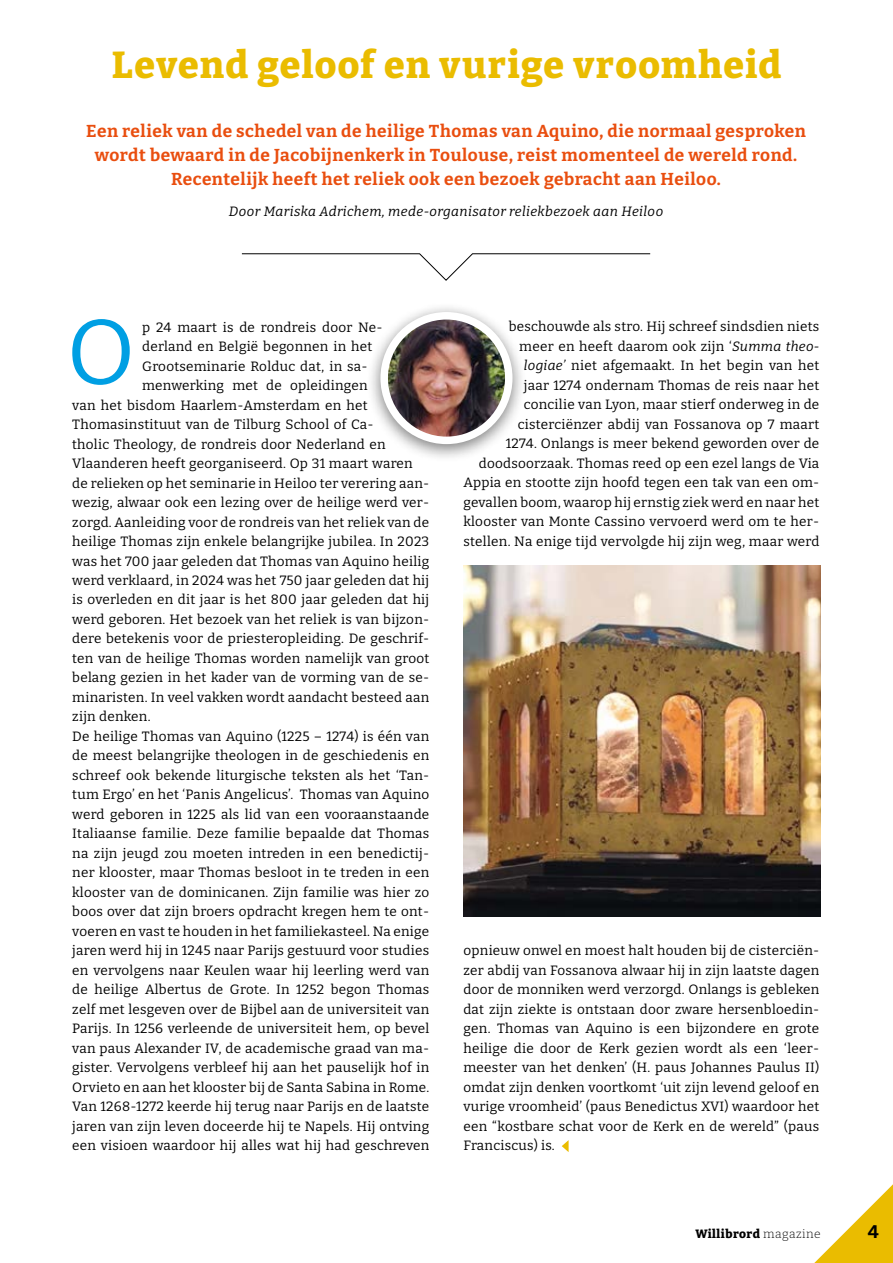
<style>
.page{position:relative;width:893px;height:1263px;background:#fff}
.page>*{position:absolute;margin:0;border:0;box-sizing:border-box;transform-origin:0 0}
.t1{font:91.95px "Bitter";color:#009fe3}
.t2{font:800 37.5px "Bitter";letter-spacing:.03em;color:#eabc00}
.t3{font:700 18px "Bitter";color:#000}
.t4{font:700 17.25px/24px "Bitter";letter-spacing:.03em;color:#e94e0f;text-align:center}
.t5{font:13.5px/19.5px "Bitter";letter-spacing:.02em;color:#000;text-align:right}
.t6{font:italic 13.5px "Bitter";letter-spacing:.03em;color:#000}
.t7{font:800 12px "Bitter";letter-spacing:.04em;color:#000}
.s1{font-style:italic}
.s2{font-weight:300}
</style>
<div class="page">
<svg style="left:562px;top:1140px;width:7px;height:12px"></svg>
<div style="left:367px;top:302px;width:159px;height:160px;background:#000;opacity:.5"></div>
<img style="left:385px;top:316px;width:123px;height:124px">
<div style="left:380px;top:312px;width:132px;height:132px;border:8px solid #fff;border-radius:50%"></div>
<svg style="left:241px;top:253px;width:410px;height:28px"></svg>
<img style="left:463px;top:566px;width:358px;height:351px">
<svg style="left:814px;top:1184px;width:79px;height:79px"></svg>
<h2 class="t2" style="left:112px;top:41px;width:671px">Levend geloof en vurige vroomheid</h2>
<p class="t4" style="left:86px;top:118px;width:721px">Een reliek van de schedel van de heilige Thomas van Aquino, die normaal gesproken wordt bewaard in de Jacobijnenkerk in Toulouse, reist momenteel de wereld rond.<br>Recentelijk heeft het reliek ook een bezoek gebracht aan Heiloo.</p>
<p class="t6" style="left:229px;top:203px;width:436px">Door Mariska Adrichem, mede-organisator reliekbezoek aan Heiloo</p>
<h1 class="t1" style="left:67px;top:294px;width:70px">O</h1>
<p class="t5" style="left:142px;top:317px;width:242px">p 24 maart is de rondreis door Ne-</p>
<p class="t5" style="left:142px;top:336px;width:232px">derland en België begonnen in het</p>
<p class="t5" style="left:142px;top:356px;width:227px">Grootseminarie Rolduc dat, in sa-</p>
<p class="t5" style="left:142px;top:375px;width:227px">menwerking met de opleidingen</p>
<p class="t5" style="left:72px;top:395px;width:297px">van het bisdom Haarlem-Amsterdam en het</p>
<p class="t5" style="left:72px;top:414px;width:303px">Thomasinstituut van de Tilburg School of Ca-</p>
<p class="t5" style="left:72px;top:434px;width:315px">tholic Theology, de rondreis door Nederland en</p>
<p class="t5" style="left:72px;top:453px;width:342px">Vlaanderen heeft georganiseerd. Op 31 maart waren</p>
<p class="t5" style="left:72px;top:473px;width:359px">de relieken op het seminarie in Heiloo ter verering aan-</p>
<p class="t5" style="left:72px;top:492px;width:358px">wezig, alwaar ook een lezing over de heilige werd ver-</p>
<p class="t5" style="left:72px;top:512px;width:358px">zorgd. Aanleiding voor de rondreis van het reliek van de</p>
<p class="t5" style="left:72px;top:531px;width:358px">heilige Thomas zijn enkele belangrijke jubilea. In 2023</p>
<p class="t5" style="left:72px;top:551px;width:359px">was het 700 jaar geleden dat Thomas van Aquino heilig</p>
<p class="t5" style="left:72px;top:570px;width:359px">werd verklaard, in 2024 was het 750 jaar geleden dat hij</p>
<p class="t5" style="left:72px;top:590px;width:359px">is overleden en dit jaar is het 800 jaar geleden dat hij</p>
<p class="t5" style="left:72px;top:609px;width:359px">werd geboren. Het bezoek van het reliek is van bijzon-</p>
<p class="t5" style="left:72px;top:629px;width:358px">dere betekenis voor de priesteropleiding. De geschrif-</p>
<p class="t5" style="left:72px;top:648px;width:358px">ten van de heilige Thomas worden namelijk van groot</p>
<p class="t5" style="left:72px;top:668px;width:359px">belang gezien in het kader van de vorming van de se-</p>
<p class="t5" style="left:72px;top:687px;width:358px">minaristen. In veel vakken wordt aandacht besteed aan</p>
<p class="t5" style="left:72px;top:707px;width:80px">zijn denken.</p>
<p class="t5" style="left:72px;top:726px;width:358px">De heilige Thomas van Aquino (1225 – 1274) is één van</p>
<p class="t5" style="left:72px;top:746px;width:359px">de meest belangrijke theologen in de geschiedenis en</p>
<p class="t5" style="left:72px;top:765px;width:359px">schreef ook bekende liturgische teksten als het ‘Tan-</p>
<p class="t5" style="left:72px;top:785px;width:358px">tum Ergo’ en het ‘Panis Angelicus’. Thomas van Aquino</p>
<p class="t5" style="left:72px;top:804px;width:359px">werd geboren in 1225 als lid van een vooraanstaande</p>
<p class="t5" style="left:72px;top:824px;width:358px">Italiaanse familie. Deze familie bepaalde dat Thomas</p>
<p class="t5" style="left:72px;top:843px;width:358px">na zijn jeugd zou moeten intreden in een benedictij-</p>
<p class="t5" style="left:72px;top:863px;width:358px">ner klooster, maar Thomas besloot in te treden in een</p>
<p class="t5" style="left:72px;top:882px;width:358px">klooster van de dominicanen. Zijn familie was hier zo</p>
<p class="t5" style="left:72px;top:902px;width:358px">boos over dat zijn broers opdracht kregen hem te ont-</p>
<p class="t5" style="left:72px;top:921px;width:358px">voeren en vast te houden in het familiekasteel. Na enige</p>
<p class="t5" style="left:72px;top:941px;width:358px">jaren werd hij in 1245 naar Parijs gestuurd voor studies</p>
<p class="t5" style="left:72px;top:960px;width:358px">en vervolgens naar Keulen waar hij leerling werd van</p>
<p class="t5" style="left:72px;top:980px;width:359px">de heilige Albertus de Grote. In 1252 begon Thomas</p>
<p class="t5" style="left:72px;top:999px;width:359px">zelf met lesgeven over de Bijbel aan de universiteit van</p>
<p class="t5" style="left:72px;top:1018px;width:358px">Parijs. In 1256 verleende de universiteit hem, op bevel</p>
<p class="t5" style="left:72px;top:1038px;width:358px">van paus Alexander IV, de academische graad van ma-</p>
<p class="t5" style="left:72px;top:1057px;width:359px">gister. Vervolgens verbleef hij aan het pauselijk hof in</p>
<p class="t5" style="left:72px;top:1077px;width:359px">Orvieto en aan het klooster bij de Santa Sabina in Rome.</p>
<p class="t5" style="left:72px;top:1096px;width:358px">Van 1268-1272 keerde hij terug naar Parijs en de laatste</p>
<p class="t5" style="left:72px;top:1116px;width:359px">jaren van zijn leven doceerde hij te Napels. Hij ontving</p>
<p class="t5" style="left:72px;top:1135px;width:358px">een visioen waardoor hij alles wat hij had geschreven</p>
<p class="t5" style="left:463px;top:316px;width:357px">beschouwde als stro. Hij schreef sindsdien niets<br>meer en heeft daarom ook zijn ‘<span class="s1">Summa theo-<br>logiae’</span> niet afgemaakt. In het begin van het<br>jaar 1274 ondernam Thomas de reis naar het<br>concilie van Lyon, maar stierf onderweg in de cisterciënzer abdij van Fossanova op 7 maart<br>1274. Onlangs is meer bekend geworden over de doodsoorzaak. Thomas reed op een ezel langs de Via Appia en stootte zijn hoofd tegen een tak van een om&shy;gevallen boom, waarop hij ernstig ziek werd en naar het klooster van Monte Cassino vervoerd werd om te her&shy;stellen. Na enige tijd vervolgde hij zijn weg, maar werd</p>
<p class="t5" style="left:463px;top:940px;width:357px;text-align:justify">opnieuw onwel en moest halt houden bij de cisterciën&shy;zer abdij van Fossanova alwaar hij in zijn laatste dagen door de monniken werd verzorgd. Onlangs is gebleken dat zijn ziekte is ontstaan door zware hersenbloedin&shy;gen. Thomas van Aquino is een bijzondere en grote heilige die door de Kerk gezien wordt als een ‘leer&shy;meester van het denken’ (H. paus Johannes Paulus II) omdat zijn denken voortkomt ‘uit zijn levend geloof en vurige vroomheid’ (paus Benedictus XVI) waardoor het een “kostbare schat voor de Kerk en de wereld” (paus Franciscus) is.</p>
<p class="t7" style="left:695px;top:1226px;width:127px">Willibrord <span class="s2">magazine</span></p>
<h3 class="t3" style="left:868px;top:1220px;width:12px">4</h3>
</div>
